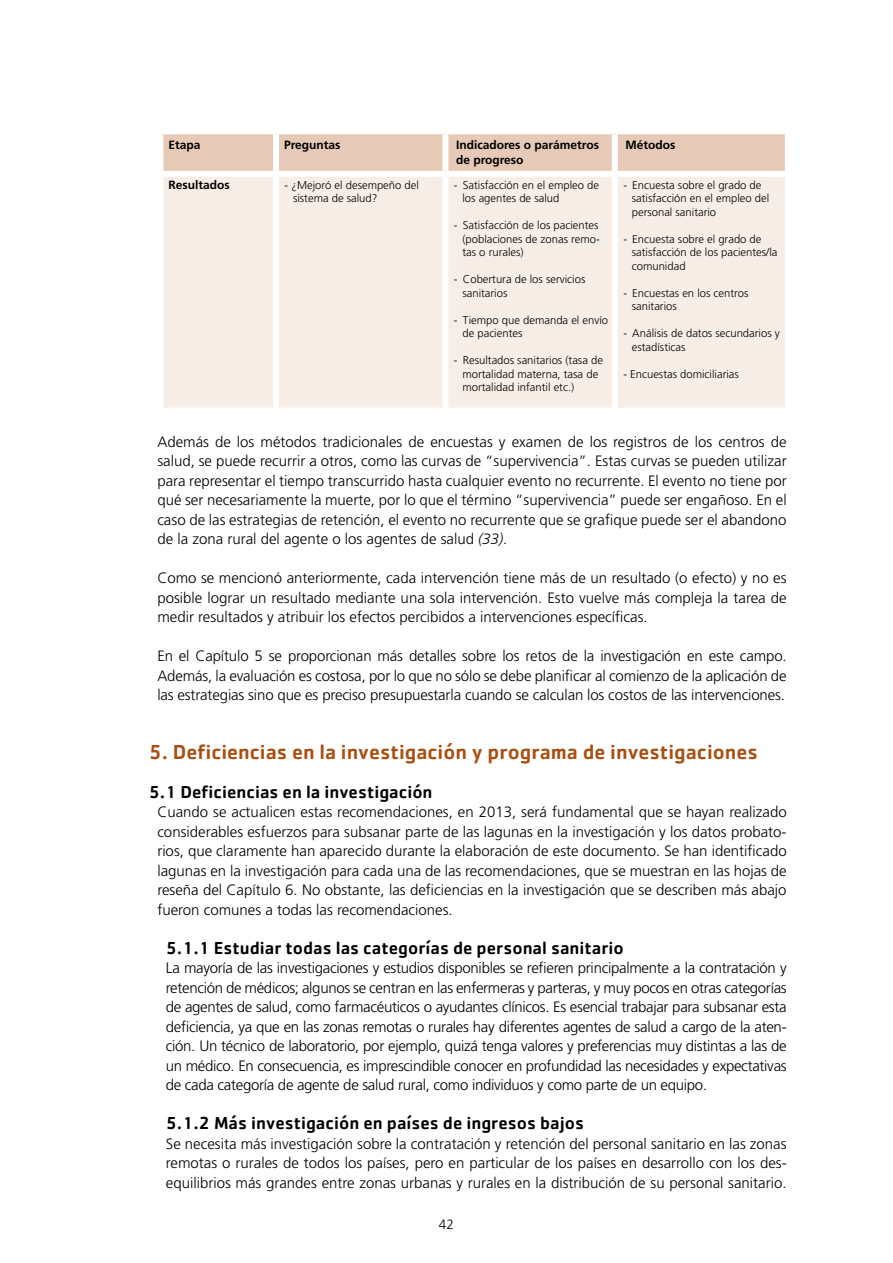
<style>
.page{position:relative;width:893px;height:1263px;background:#fff}
.page>*{position:absolute;margin:0;border:0;box-sizing:border-box;transform-origin:0 0}
.t1{font:500 21px "Cachet Std";color:#aa4e0f}
.t2{font:500 18px "Cachet Std";color:#000}
.t3{font:300 15px/19.5px "Frutiger";color:#000;text-align:justify}
.t4{font:300 13.5px "Frutiger";color:#000}
.t5{font:700 12px/14.4px "Frutiger";color:#000}
.t6{font:300 11.25px/13.5px "Frutiger";color:#000}
.s1{font-style:italic}
</style>
<div class="page">
<div style="left:163px;top:134px;width:622px;height:37px;background:#e6cab7"></div>
<div style="left:163px;top:177px;width:622px;height:231px;background:#f7ede7"></div>
<div style="left:273px;top:134px;width:6px;height:37px;background:#fff"></div>
<div style="left:442px;top:134px;width:6px;height:37px;background:#fff"></div>
<div style="left:612px;top:134px;width:6px;height:37px;background:#fff"></div>
<div style="left:273px;top:177px;width:6px;height:231px;background:#fff"></div>
<div style="left:442px;top:177px;width:6px;height:231px;background:#fff"></div>
<div style="left:612px;top:177px;width:6px;height:231px;background:#fff"></div>
<p class="t5" style="left:168px;top:138px;width:34px">Etapa</p>
<p class="t5" style="left:284px;top:138px;width:58px">Preguntas</p>
<p class="t5" style="left:456px;top:138px;width:144px">Indicadores o parámetros de progreso</p>
<p class="t5" style="left:625px;top:138px;width:51px">Métodos</p>
<p class="t5" style="left:168px;top:178px;width:63px">Resultados</p>
<p class="t6" style="left:293px;top:178px;width:127px;text-indent:-9px">- ¿Mejoró el desempeño del sistema de salud?</p>
<p class="t6" style="left:462px;top:178px;width:138px;text-indent:-9px">- Satisfacción en el empleo de los agentes de salud</p>
<p class="t6" style="left:462px;top:218px;width:139px;text-align:justify;text-indent:-9px">- Satisfacción de los pacientes (poblaciones de zonas remo&shy;tas o rurales)</p>
<p class="t6" style="left:462px;top:272px;width:124px;text-indent:-9px">- Cobertura de los servicios sanitarios</p>
<p class="t6" style="left:462px;top:313px;width:147px;text-indent:-9px">- Tiempo que demanda el envío de pacientes</p>
<p class="t6" style="left:462px;top:353px;width:142px;text-indent:-9px">- Resultados sanitarios (tasa de mortalidad materna, tasa de mortalidad infantil etc.)</p>
<p class="t6" style="left:632px;top:178px;width:139px;text-indent:-9px">- Encuesta sobre el grado de satisfacción en el empleo del personal sanitario</p>
<p class="t6" style="left:632px;top:232px;width:147px;text-indent:-9px">- Encuesta sobre el grado de satisfacción de los pacientes/la comunidad</p>
<p class="t6" style="left:632px;top:286px;width:118px;text-indent:-9px">- Encuestas en los centros sanitarios</p>
<p class="t6" style="left:632px;top:326px;width:150px;text-indent:-9px">- Análisis de datos secundarios y estadísticas</p>
<p class="t6" style="left:623px;top:367px;width:117px">- Encuestas domiciliarias</p>
<p class="t3" style="left:157px;top:432px;width:631px">Además de los métodos tradicionales de encuestas y examen de los registros de los centros de salud, se puede recurrir a otros, como las curvas de “supervivencia”. Estas curvas se pueden utilizar para representar el tiempo transcurrido hasta cualquier evento no recurrente. El evento no tiene por qué ser necesariamente la muerte, por lo que el término “supervivencia” puede ser engañoso. En el caso de las estrategias de retención, el evento no recurrente que se grafique puede ser el abandono de la zona rural del agente o los agentes de salud <span class="s1">(33)</span>.</p>
<p class="t3" style="left:157px;top:568px;width:631px">Como se mencionó anteriormente, cada intervención tiene más de un resultado (o efecto) y no es posible lograr un resultado mediante una sola intervención. Esto vuelve más compleja la tarea de medir resultados y atribuir los efectos percibidos a intervenciones específicas.</p>
<p class="t3" style="left:157px;top:646px;width:631px">En el Capítulo 5 se proporcionan más detalles sobre los retos de la investigación en este campo.<br>Además, la evaluación es costosa, por lo que no sólo se debe planificar al comienzo de la aplicación de las estrategias sino que es preciso presupuestarla cuando se calculan los costos de las intervenciones.</p>
<h1 class="t1" style="left:149px;top:739px;width:610px">5. Deficiencias en la investigación y programa de investigaciones</h1>
<p class="t2" style="left:149px;top:781px;width:285px">5.1 Deficiencias en la investigación</p>
<p class="t3" style="left:157px;top:802px;width:631px">Cuando se actualicen estas recomendaciones, en 2013, será fundamental que se hayan realizado considerables esfuerzos para subsanar parte de las lagunas en la investigación y los datos probato&shy;rios, que claramente han aparecido durante la elaboración de este documento. Se han identificado lagunas en la investigación para cada una de las recomendaciones, que se muestran en las hojas de reseña del Capítulo 6. No obstante, las deficiencias en la investigación que se describen más abajo fueron comunes a todas las recomendaciones.</p>
<p class="t2" style="left:166px;top:937px;width:459px">5.1.1 Estudiar todas las categorías de personal sanitario</p>
<p class="t3" style="left:166px;top:958px;width:622px">La mayoría de las investigaciones y estudios disponibles se refieren principalmente a la contratación y retención de médicos; algunos se centran en las enfermeras y parteras, y muy pocos en otras categorías de agentes de salud, como farmacéuticos o ayudantes clínicos. Es esencial trabajar para subsanar esta deficiencia, ya que en las zonas remotas o rurales hay diferentes agentes de salud a cargo de la aten&shy;ción. Un técnico de laboratorio, por ejemplo, quizá tenga valores y preferencias muy distintas a las de un médico. En consecuencia, es imprescindible conocer en profundidad las necesidades y expectativas de cada categoría de agente de salud rural, como individuos y como parte de un equipo.</p>
<p class="t2" style="left:166px;top:1112px;width:420px">5.1.2 Más investigación en países de ingresos bajos</p>
<p class="t3" style="left:166px;top:1134px;width:622px">Se necesita más investigación sobre la contratación y retención del personal sanitario en las zonas remotas o rurales de todos los países, pero en particular de los países en desarrollo con los des&shy;equilibrios más grandes entre zonas urbanas y rurales en la distribución de su personal sanitario.</p>
<p class="t4" style="left:439px;top:1216px;width:17px">42</p>
</div>
